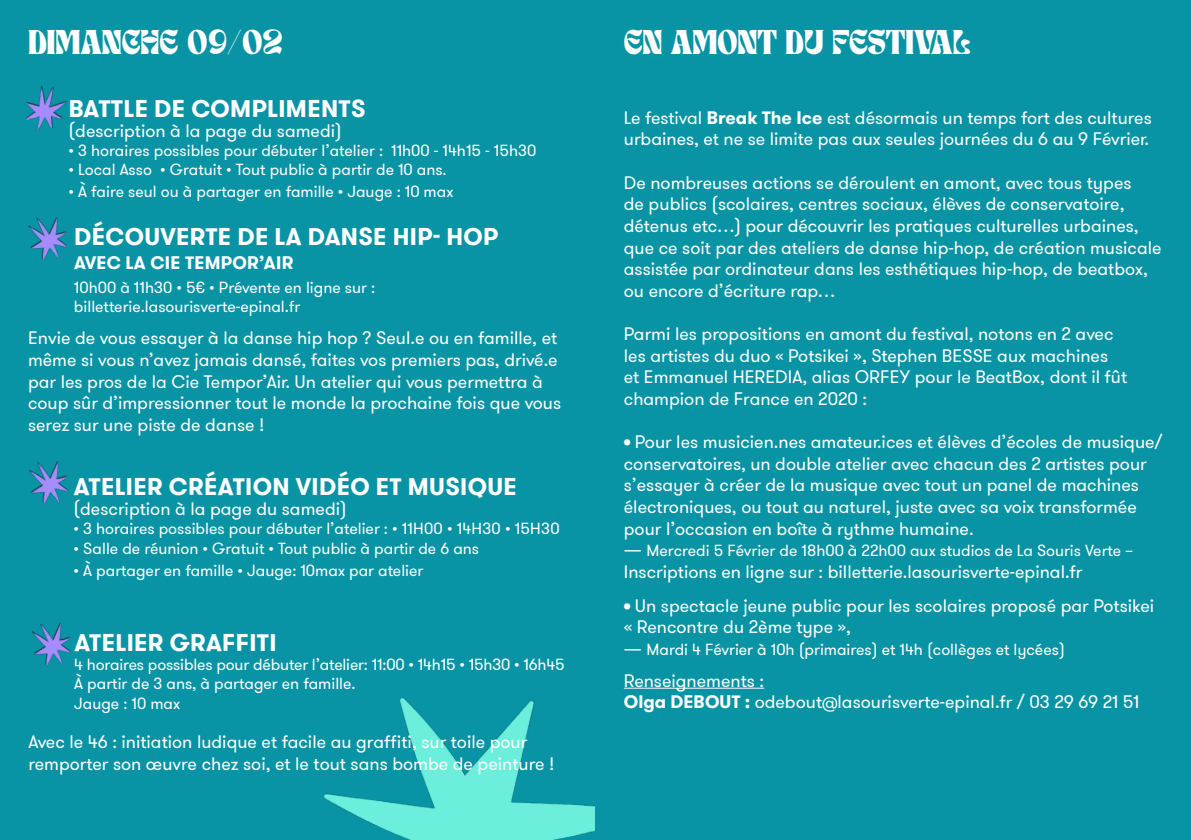
<style>
.page{position:relative;width:1191px;height:840px;background:#fff}
.page>*{position:absolute;margin:0;border:0;box-sizing:border-box;transform-origin:0 0}
.t1{font:700 24px "GT Walsheim Pro";letter-spacing:.015em;color:#fff}
.t2{font:24px "TAN NIMBUS";color:#fff}
.t3{font:18px/21.6px "GT Walsheim Pro";color:#fff}
.t4{font:700 18px "GT Walsheim Pro";letter-spacing:.015em;color:#fff}
.t5{font:16px/19.2px "GT Walsheim Pro";color:#fff}
.s1{font-weight:700}
.s2{font-weight:800}
.s3{font-size:18px}
</style>
<div class="page">
<div style="left:0;top:0;width:607px;height:839px;background:#0894a5"></div>
<img style="left:324px;top:698px;width:271px;height:141px">
<div style="left:595px;top:0;width:596px;height:839px;background:#0894a5"></div>
<hr style="left:624px;top:687px;width:140px;height:1px;background:#fff">
<img style="left:29px;top:461px;width:39px;height:43px">
<img style="left:32px;top:622px;width:39px;height:44px">
<img style="left:28px;top:217px;width:39px;height:43px">
<img style="left:25px;top:86px;width:42px;height:44px">
<h1 class="t2" style="left:28px;top:31px;width:256px">DIMANCHE 09/02</h1>
<h1 class="t1" style="left:69px;top:93px;width:298px">BATTLE DE COMPLIMENTS</h1>
<p class="t3" style="left:69px;top:120px;width:275px">(description à la page du samedi)</p>
<p class="t5" style="left:69px;top:141px;width:469px">• 3 horaires possibles pour débuter l’atelier : 11h00 - 14h15 - 15h30</p>
<p class="t5" style="left:69px;top:161px;width:379px">• Local Asso • Gratuit • Tout public à partir de 10 ans.</p>
<p class="t5" style="left:69px;top:182px;width:386px">• À faire seul ou à partager en famille • Jauge : 10 max</p>
<h1 class="t1" style="left:74px;top:221px;width:426px">DÉCOUVERTE DE LA DANSE HIP- HOP</h1>
<p class="t4" style="left:74px;top:251px;width:221px">AVEC LA CIE TEMPOR’AIR</p>
<p class="t5" style="left:74px;top:278px;width:303px">10h00 à 11h30 • 5€ • Prévente en ligne sur : billetterie.lasourisverte-epinal.fr</p>
<p class="t3" style="left:28px;top:327px;width:535px">Envie de vous essayer à la danse hip hop ? Seul.e ou en famille, et même si vous n’avez jamais dansé, faites vos premiers pas, drivé.e par les pros de la Cie Tempor’Air. Un atelier qui vous permettra à coup sûr d’impressionner tout le monde la prochaine fois que vous serez sur une piste de danse !</p>
<h1 class="t1" style="left:74px;top:470px;width:445px">ATELIER CRÉATION VIDÉO ET MUSIQUE</h1>
<p class="t3" style="left:74px;top:498px;width:275px">(description à la page du samedi)</p>
<p class="t5" style="left:74px;top:519px;width:487px">• 3 horaires possibles pour débuter l’atelier : • 11H00 • 14H30 • 15H30</p>
<p class="t5" style="left:74px;top:538px;width:407px">• Salle de réunion • Gratuit • Tout public à partir de 6 ans</p>
<p class="t5" style="left:74px;top:560px;width:351px">• À partager en famille • Jauge: 10max par atelier</p>
<h1 class="t1" style="left:74px;top:626px;width:204px">ATELIER GRAFFITI</h1>
<p class="t5" style="left:74px;top:655px;width:492px">4 horaires possibles pour débuter l’atelier: 11:00 • 14h15 • 15h30 • 16h45<br>À partir de 3 ans, à partager en famille.<br>Jauge : 10 max</p>
<p class="t3" style="left:28px;top:731px;width:527px">Avec le 46 : initiation ludique et facile au graffiti, sur toile pour remporter son œuvre chez soi, et le tout sans bombe de peinture !</p>
<h1 class="t2" style="left:624px;top:31px;width:348px">EN AMONT DU FESTIVAL</h1>
<p class="t3" style="left:624px;top:107px;width:529px">Le festival <span class="s1">Break The Ice</span> est désormais un temps fort des cultures urbaines, et ne se limite pas aux seules journées du 6 au 9 Février.</p>
<p class="t3" style="left:624px;top:172px;width:539px">De nombreuses actions se déroulent en amont, avec tous types<br>de publics (scolaires, centres sociaux, élèves de conservatoire, détenus etc…) pour découvrir les pratiques culturelles urbaines, que ce soit par des ateliers de danse hip-hop, de création musicale assistée par ordinateur dans les esthétiques hip-hop, de beatbox, ou encore d’écriture rap…</p>
<p class="t3" style="left:624px;top:323px;width:505px">Parmi les propositions en amont du festival, notons en 2 avec les artistes du duo « Potsikei », Stephen BESSE aux machines et Emmanuel HEREDIA, alias ORFEY pour le BeatBox, dont il fût champion de France en 2020 :</p>
<p class="t3" style="left:624px;top:431px;width:540px"><span class="s2">•</span> Pour les musicien.nes amateur.ices et élèves d’écoles de musique/ conservatoires, un double atelier avec chacun des 2 artistes pour s’essayer à créer de la musique avec tout un panel de machines électroniques, ou tout au naturel, juste avec sa voix transformée pour l’occasion en boîte à rythme humaine.</p>
<p class="t5" style="left:624px;top:541px;width:511px"><span class="s3">—</span> Mercredi 5 Février de 18h00 à 22h00 aux studios de La Souris Verte –</p>
<p class="t3" style="left:624px;top:561px;width:460px">Inscriptions en ligne sur : billetterie.lasourisverte-epinal.fr</p>
<p class="t3" style="left:624px;top:594px;width:532px"><span class="s2">•</span> Un spectacle jeune public pour les scolaires proposé par Potsikei « Rencontre du 2ème type »,</p>
<p class="t5" style="left:624px;top:639px;width:442px"><span class="s3">—</span> Mardi 4 Février à 10h (primaires) et 14h (collèges et lycées)</p>
<p class="t3" style="left:624px;top:669px;width:517px">Renseignements :<br><span class="s1">Olga DEBOUT :</span> odebout@lasourisverte-epinal.fr / 03 29 69 21 51</p>
</div>
